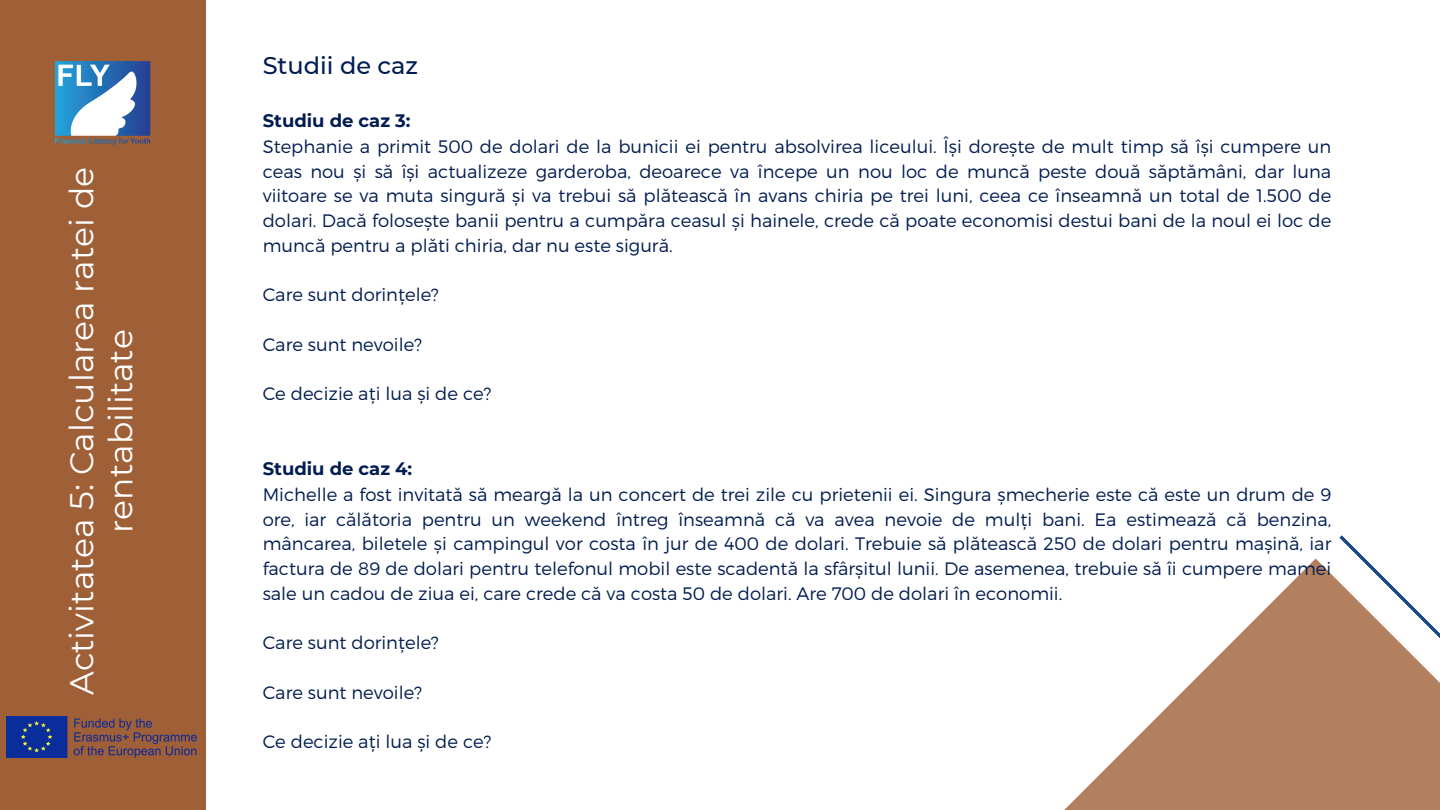
<style>
.page{position:relative;width:1440px;height:810px;background:#fff}
.page>*{position:absolute;margin:0;border:0;box-sizing:border-box;transform-origin:0 0}
.t1{font:33px/39px "Montserrat";color:#fff;text-align:center}
.t2{font:500 24px "Montserrat";color:#011c50}
.t3{font:300 18px/24.8px "Montserrat";color:#011c50;text-align:justify}
.t4{font:700 18px "Montserrat";color:#011c50}
</style>
<div class="page">
<div style="left:0;top:0;width:205px;height:810px;background:#9f5f37"></div>
<img style="left:55px;top:61px;width:96px;height:84px">
<svg style="left:1064px;top:558px;width:376px;height:252px;fill:#b27f5f"></svg>
<img style="left:7px;top:716px;width:189px;height:42px">
<svg style="left:1339px;top:535px;width:101px;height:202px"></svg>
<p class="t1" style="left:62px;top:695px;width:530px;rotate:-90deg">Activitatea 5: Calcularea ratei de rentabilitate</p>
<p class="t2" style="left:263px;top:51px;width:157px">Studii de caz</p>
<p class="t4" style="left:263px;top:109px;width:149px">Studiu de caz 3:</p>
<p class="t3" style="left:263px;top:133px;width:1070px">Stephanie a primit 500 de dolari de la bunicii ei pentru absolvirea liceului. Își dorește de mult timp să își cumpere un ceas nou și să își actualizeze garderoba, deoarece va începe un nou loc de muncă peste două săptămâni, dar luna viitoare se va muta singură și va trebui să plătească în avans chiria pe trei luni, ceea ce înseamnă un total de 1.500 de dolari. Dacă folosește banii pentru a cumpăra ceasul și hainele, crede că poate economisi destui bani de la noul ei loc de muncă pentru a plăti chiria, dar nu este sigură.</p>
<p class="t3" style="left:263px;top:282px;width:178px">Care sunt dorințele?</p>
<p class="t3" style="left:263px;top:331px;width:161px">Care sunt nevoile?</p>
<p class="t3" style="left:263px;top:381px;width:230px">Ce decizie ați lua și de ce?</p>
<p class="t4" style="left:263px;top:457px;width:151px">Studiu de caz 4:</p>
<p class="t3" style="left:263px;top:481px;width:1070px">Michelle a fost invitată să meargă la un concert de trei zile cu prietenii ei. Singura șmecherie este că este un drum de 9 ore, iar călătoria pentru un weekend întreg înseamnă că va avea nevoie de mulți bani. Ea estimează că benzina, mâncarea, biletele și campingul vor costa în jur de 400 de dolari. Trebuie să plătească 250 de dolari pentru mașină, iar factura de 89 de dolari pentru telefonul mobil este scadentă la sfârșitul lunii. De asemenea, trebuie să îi cumpere mamei sale un cadou de ziua ei, care crede că va costa 50 de dolari. Are 700 de dolari în economii.</p>
<p class="t3" style="left:263px;top:630px;width:178px">Care sunt dorințele?</p>
<p class="t3" style="left:263px;top:679px;width:161px">Care sunt nevoile?</p>
<p class="t3" style="left:263px;top:729px;width:230px">Ce decizie ați lua și de ce?</p>
</div>
